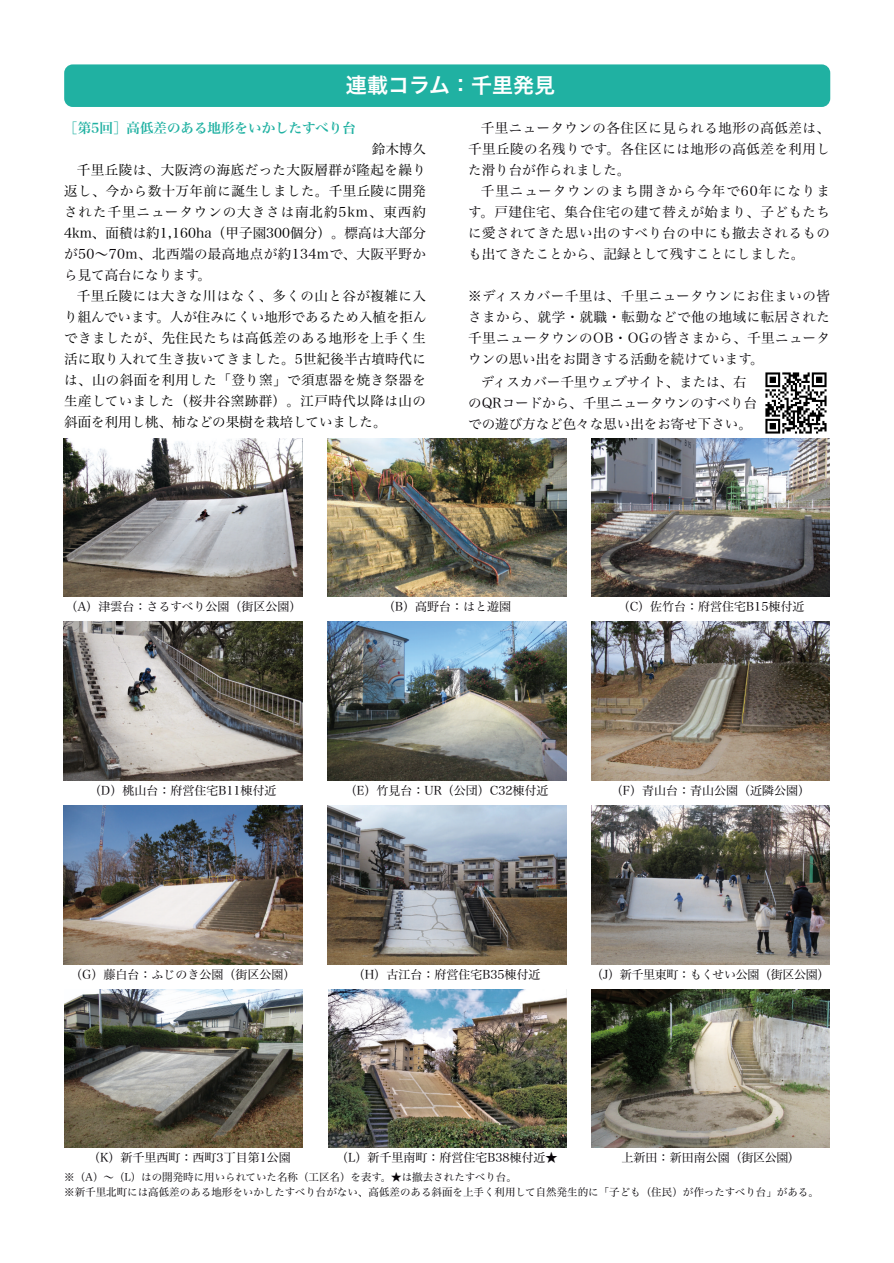
<style>
.page{position:relative;width:894px;height:1263px;background:#fff}
.page>*{position:absolute;margin:0;border:0;box-sizing:border-box;transform-origin:0 0}
.t1{font:21px "Hira Kaku Pro N W6";color:#fff}
.t2{font:13.5px/21px "Hira Min Pro N W3";color:#070408;text-align:justify}
.t3{font:13.5px/21px "Hira Min Pro N W3";letter-spacing:.03em;color:#000;text-align:justify}
.t4{font:13.5px "Hira Min Pro N W3";letter-spacing:.005em;color:#000}
.t5{font:13.5px "Hira Min Pro N W3";letter-spacing:.03em;color:#070408}
.t6{font:13.5px "Hira Min Pro N W3";letter-spacing:.07em;color:#000}
.t7{font:13.5px "Hira Min Pro N W6";color:#20b1a2}
.t8{font:12px "Hira Min Pro N W3";color:#070408}
.t9{font:12px "Hira Min Pro N W3";letter-spacing:-.03em;color:#070408}
.t10{font:10.5px/15px "Hira Min Pro N W3";color:#070408}
.s1{color:#070408}
</style>
<div class="page">
<div style="left:64px;top:64px;width:765px;height:43px;background:#20b1a2;border-radius:9px"></div>
<img style="left:765px;top:372px;width:65px;height:69px">
<img style="left:64px;top:622px;width:238px;height:158px">
<img style="left:327px;top:622px;width:239px;height:158px">
<img style="left:591px;top:622px;width:238px;height:158px">
<img style="left:64px;top:805px;width:238px;height:159px">
<img style="left:591px;top:805px;width:238px;height:159px">
<img style="left:327px;top:805px;width:239px;height:159px">
<img style="left:328px;top:989px;width:238px;height:159px">
<img style="left:64px;top:989px;width:239px;height:159px">
<img style="left:591px;top:989px;width:238px;height:159px">
<img style="left:64px;top:438px;width:238px;height:159px">
<img style="left:327px;top:438px;width:239px;height:159px">
<img style="left:591px;top:438px;width:238px;height:159px">
<h1 class="t1" style="left:346px;top:75px;width:210px">連載コラム：千里発見</h1>
<p class="t2" style="left:468px;top:117px;width:363px;text-indent:13px">千里ニュータウンの各住区に見られる地形の高低差は、千里丘陵の名残りです。各住区には地形の高低差を利用した滑り台が作られました。</p>
<p class="t2" style="left:468px;top:180px;width:363px;text-indent:13px">千里ニュータウンのまち開きから今年で60年になります。戸建住宅、集合住宅の建て替えが始まり、子どもたちに愛されてきた思い出のすべり台の中にも撤去されるものも出てきたことから、記録として残すことにしました。</p>
<p class="t2" style="left:468px;top:285px;width:363px">※ディスカバー千里は、千里ニュータウンにお住まいの皆さまから、就学・就職・転勤などで他の地域に転居された千里ニュータウンのOB・OGの皆さまから、千里ニュータウンの思い出をお聞きする活動を続けています。</p>
<p class="t7" style="left:64px;top:121px;width:293px">［第5回］高低差のある地形をいかしたすべり台</p>
<p class="t3" style="left:372px;top:139px;width:55px">鈴木博久</p>
<p class="t3" style="left:77px;top:160px;width:350px">千里丘陵は、大阪湾の海底だった大阪層群が隆起を繰り</p>
<p class="t3" style="left:64px;top:181px;width:363px">返し、今から数十万年前に誕生しました。千里丘陵に開発</p>
<p class="t6" style="left:64px;top:205px;width:363px">された千里ニュータウンの大きさは南北約5km、東西約</p>
<p class="t4" style="left:64px;top:226px;width:363px">4km、面積は約1,160ha（甲子園300個分）<span class="s1">。標高は大部分</span></p>
<p class="t5" style="left:64px;top:247px;width:363px">が50〜70m、北西端の最高地点が約134mで、大阪平野か</p>
<p class="t2" style="left:64px;top:265px;width:148px">ら見て高台になります。</p>
<p class="t3" style="left:64px;top:286px;width:364px;text-indent:13px">千里丘陵には大きな川はなく、多くの山と谷が複雑に入り組んでいます。人が住みにくい地形であるため入植を拒んできましたが、先住民たちは高低差のある地形を上手く生活に取り入れて生き抜いてきました。5世紀後半古墳時代には、山の斜面を利用した「登り窯」で須恵器を焼き祭器を生産していました（桜井谷窯跡群）。江戸時代以降は山の斜面を利用し桃、柿などの果樹を栽培していました。</p>
<p class="t2" style="left:468px;top:371px;width:290px;text-align:center">ディスカバー千里ウェブサイト、または、右のQRコードから、千里ニュータウンのすべり台での遊び方など色々な思い出をお寄せ下さい。</p>
<p class="t8" style="left:65px;top:601px;width:237px">（A）津雲台：さるすべり公園（街区公園）</p>
<p class="t8" style="left:383px;top:601px;width:129px">（B）高野台：はと遊園</p>
<p class="t8" style="left:617px;top:601px;width:188px">（C）佐竹台：府営住宅B15棟付近</p>
<p class="t8" style="left:89px;top:784px;width:189px">（D）桃山台：府営住宅B11棟付近</p>
<p class="t8" style="left:344px;top:784px;width:205px">（E）竹見台：UR（公団）C32棟付近</p>
<p class="t8" style="left:610px;top:784px;width:201px">（F）青山台：青山公園（近隣公園）</p>
<p class="t8" style="left:70px;top:968px;width:227px">（G）藤白台：ふじのき公園（街区公園）</p>
<p class="t8" style="left:352px;top:968px;width:189px">（H）古江台：府営住宅B35棟付近</p>
<p class="t9" style="left:591px;top:968px;width:240px">（J）新千里東町：もくせい公園（街区公園）</p>
<p class="t8" style="left:88px;top:1152px;width:204px">（K）新千里西町：西町3丁目第1公園</p>
<p class="t8" style="left:336px;top:1152px;width:223px">（L）新千里南町：府営住宅B38棟付近★</p>
<p class="t8" style="left:621px;top:1152px;width:180px">上新田：新田南公園（街区公園）</p>
<p class="t10" style="left:64px;top:1169px;width:756px">※（A）〜（L）はの開発時に用いられていた名称（工区名）を表す。★は撤去されたすべり台。<br>※新千里北町には高低差のある地形をいかしたすべり台がない、高低差のある斜面を上手く利用して自然発生的に「子ども（住民）が作ったすべり台」がある。</p>
</div>
